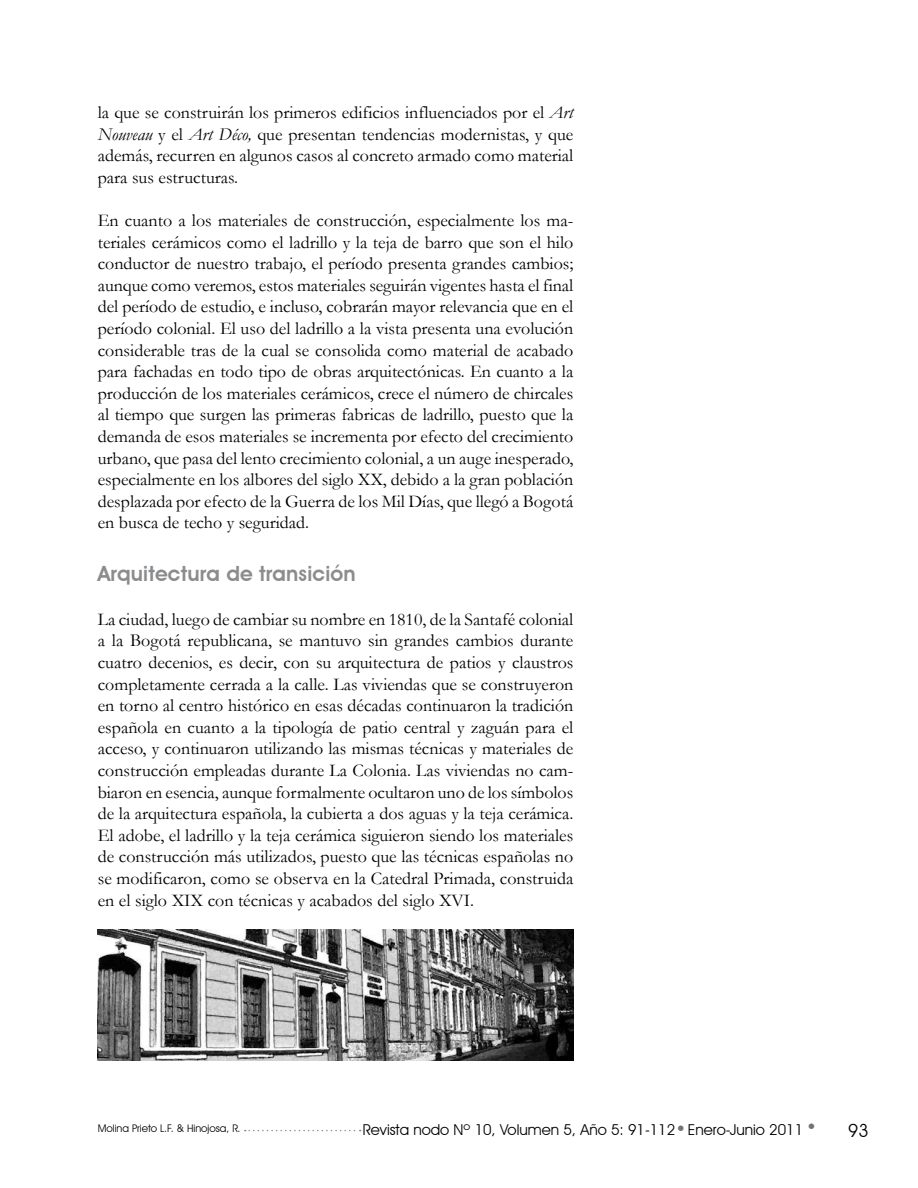
<style>
.page{position:relative;width:918px;height:1188px;background:#fff}
.page>*{position:absolute;margin:0;border:0;box-sizing:border-box;transform-origin:0 0}
.t1{font:600 21px "Avant Garde IT Cby BT";letter-spacing:.01em;color:#8a8c8e}
.t2{font:18px/21.6px "Garamond";color:#000;text-align:justify}
.t3{font:18px "Avant Garde IT Cby BT";color:#000}
.t4{font:15px "Avant Garde IT Cby BT";color:#000}
.t5{font:10.5px "Avant Garde IT Cby BT";color:#000}
.s1{font-style:italic}
</style>
<div class="page">
<svg style="left:245px;top:1130px;width:116px;height:1px"></svg>
<img style="left:98px;top:930px;width:475px;height:130px">
<p class="t2" style="left:98px;top:101px;width:477px">la que se construirán los primeros edificios influenciados por el <span class="s1">Art Nouveau</span> y el <span class="s1">Art Déco,</span> que presentan tendencias modernistas, y que además, recurren en algunos casos al concreto armado como material para sus estructuras.</p>
<p class="t2" style="left:98px;top:209px;width:477px">En cuanto a los materiales de construcción, especialmente los ma&shy;teriales cerámicos como el ladrillo y la teja de barro que son el hilo conductor de nuestro trabajo, el período presenta grandes cambios; aunque como veremos, estos materiales seguirán vigentes hasta el final del período de estudio, e incluso, cobrarán mayor relevancia que en el período colonial. El uso del ladrillo a la vista presenta una evolución considerable tras de la cual se consolida como material de acabado para fachadas en todo tipo de obras arquitectónicas. En cuanto a la producción de los materiales cerámicos, crece el número de chircales al tiempo que surgen las primeras fabricas de ladrillo, puesto que la demanda de esos materiales se incrementa por efecto del crecimiento urbano, que pasa del lento crecimiento colonial, a un auge inesperado, especialmente en los albores del siglo XX, debido a la gran población desplazada por efecto de la Guerra de los Mil Días, que llegó a Bogotá en busca de techo y seguridad.</p>
<p class="t1" style="left:98px;top:561px;width:259px">Arquitectura de transición</p>
<p class="t2" style="left:98px;top:608px;width:477px">La ciudad, luego de cambiar su nombre en 1810, de la Santafé colonial a la Bogotá republicana, se mantuvo sin grandes cambios durante cuatro decenios, es decir, con su arquitectura de patios y claustros completamente cerrada a la calle. Las viviendas que se construyeron en torno al centro histórico en esas décadas continuaron la tradición española en cuanto a la tipología de patio central y zaguán para el acceso, y continuaron utilizando las mismas técnicas y materiales de construcción empleadas durante La Colonia. Las viviendas no cam&shy;biaron en esencia, aunque formalmente ocultaron uno de los símbolos de la arquitectura española, la cubierta a dos aguas y la teja cerámica.<br>El adobe, el ladrillo y la teja cerámica siguieron siendo los materiales de construcción más utilizados, puesto que las técnicas españolas no se modificaron, como se observa en la Catedral Primada, construida en el siglo XIX con técnicas y acabados del siglo XVI.</p>
<p class="t5" style="left:98px;top:1122px;width:144px">Molina Prieto L.F. &amp; Hinojosa, R.</p>
<p class="t4" style="left:363px;top:1121px;width:442px">Revista nodo Nº 10, Volumen 5, Año 5: 91-112 Enero-Junio 2011</p>
<p class="t3" style="left:848px;top:1120px;width:22px">93</p>
</div>
